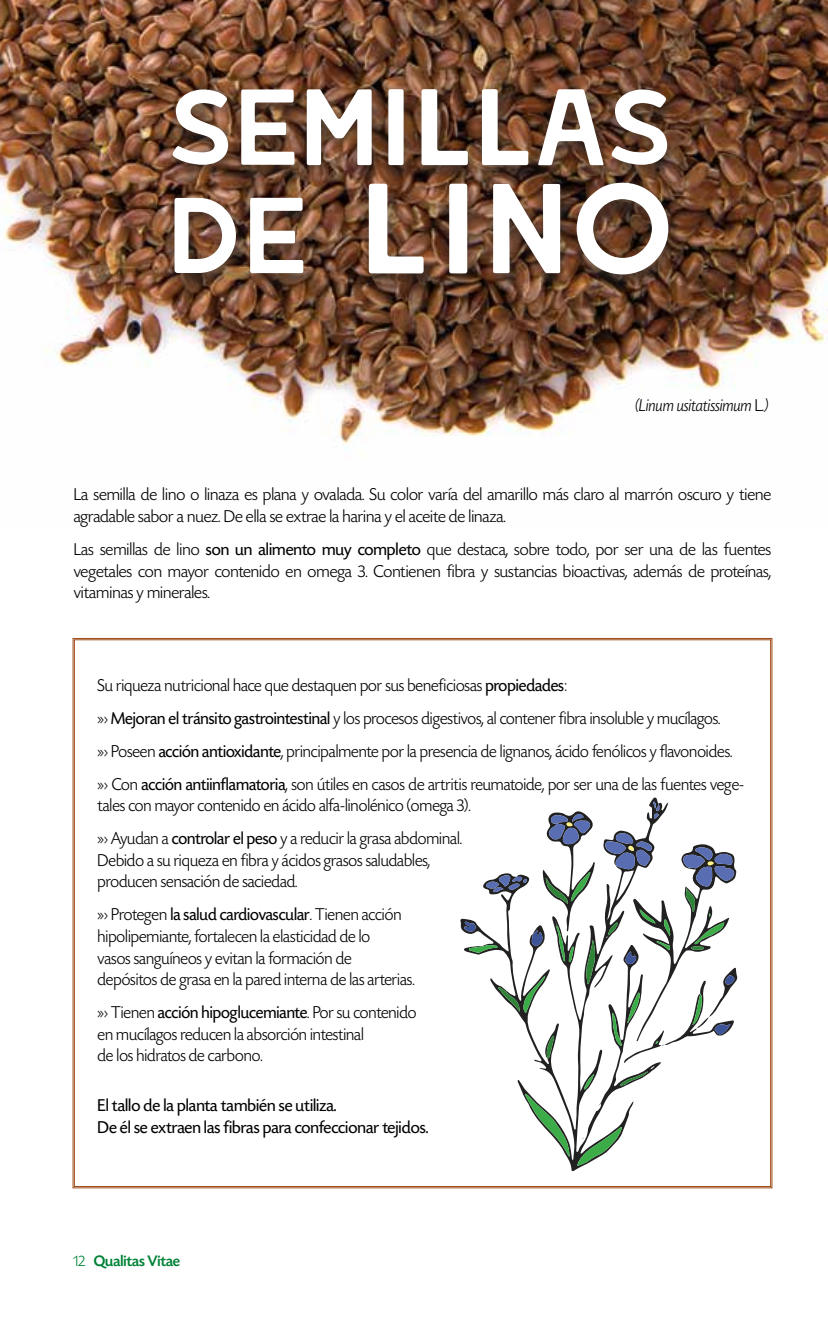
<style>
.page{position:relative;width:828px;height:1327px;background:#fff}
.page>*{position:absolute;margin:0;border:0;box-sizing:border-box;transform-origin:0 0}
.t1{font:128px "LEIXO DEMO";color:#fff}
.t2{font:108.2px "LEIXO DEMO";letter-spacing:-.04em;color:#fff}
.t3{font:300 18px/21.6px "Today SHOP";color:#000}
.t4{font:18px/21.6px "Today SHOP";color:#000}
.t5{font:italic 300 18px "Today SHOP";color:#000}
.t6{font:500 16px "Today SHOP";color:#008237}
.s1{font-size:108.2px}
.s2{font-style:normal}
.s3{font-weight:400}
.s4{font-weight:300}
</style>
<div class="page">
<img style="left:0;top:0;width:828px;height:458px">
<svg style="left:72px;top:638px;width:700px;height:550px"></svg>
<div style="left:162px;top:82px;width:522px;height:212px;background:#382d27;opacity:.75"></div>
<svg style="left:460px;top:797px;width:208px;height:374px"></svg>
<svg style="left:598px;top:1102px;width:3px;height:4px"></svg>
<svg style="left:584px;top:1074px;width:10px;height:15px"></svg>
<svg style="left:547px;top:1035px;width:7px;height:23px"></svg>
<svg style="left:525px;top:1094px;width:44px;height:63px"></svg>
<svg style="left:577px;top:1127px;width:45px;height:39px"></svg>
<svg style="left:619px;top:1071px;width:29px;height:15px"></svg>
<svg style="left:605px;top:832px;width:132px;height:231px"></svg>
<svg style="left:653px;top:801px;width:7px;height:18px"></svg>
<svg style="left:464px;top:810px;width:132px;height:203px"></svg>
<h2 class="t2" style="left:165px;top:70px;width:513px">SEMILLAS</h2>
<h1 class="t1" style="left:165px;top:161px;width:512px"><span class="s1">DE</span> LINO</h1>
<p class="t5" style="left:635px;top:396px;width:134px">(Linum usitatissimum <span class="s2">L</span>.)</p>
<p class="t3" style="left:74px;top:484px;width:699px">La semilla de lino o linaza es plana y ovalada. Su color varía del amarillo más claro al marrón oscuro y tiene agradable sabor a nuez. De ella se extrae la harina y el aceite de linaza.</p>
<p class="t3" style="left:74px;top:539px;width:699px;text-align:justify">Las semillas de lino <span class="s3">son un alimento muy completo</span> que destaca, sobre todo, por ser una de las fuentes vegetales con mayor contenido en omega 3. Contienen fibra y sustancias bioactivas, además de proteínas, vitaminas y minerales.</p>
<p class="t3" style="left:98px;top:669px;width:648px;line-height:33px">Su riqueza nutricional hace que destaquen por sus beneficiosas <span class="s3">propiedades</span>:<br>&gt;› <span class="s3">Mejoran el tránsito gastrointestinal</span> y los procesos digestivos, al contener fibra insoluble y mucílagos.<br>&gt;› Poseen <span class="s3">acción antioxidante</span>, principalmente por la presencia de lignanos, ácido fenólicos y flavonoides. &gt;› Con <span class="s3">acción antiinflamatoria</span>, son útiles en casos de artritis reumatoide, por ser una de las fuentes vege-</p>
<p class="t3" style="left:98px;top:789px;width:375px;line-height:33px">tales con mayor contenido en ácido alfa-linolénico (omega 3). &gt;› Ayudan a <span class="s3">controlar el peso</span> y a reducir la grasa abdominal.</p>
<p class="t3" style="left:98px;top:850px;width:334px">Debido a su riqueza en fibra y ácidos grasos saludables, producen sensación de saciedad.</p>
<p class="t3" style="left:98px;top:904px;width:318px">&gt;› Protegen <span class="s3">la salud cardiovascular</span>. Tienen acción hipolipemiante, fortalecen la elasticidad de lo<br>vasos sanguíneos y evitan la formación de depósitos de grasa en la pared interna de las arterias.</p>
<p class="t3" style="left:98px;top:1002px;width:320px">&gt;› Tienen <span class="s3">acción hipoglucemiante</span>. Por su contenido en mucílagos reducen la absorción intestinal<br>de los hidratos de carbono.</p>
<p class="t4" style="left:98px;top:1095px;width:332px">El tallo de la planta también se utiliza.<br>De él se extraen las fibras para confeccionar tejidos.</p>
<p class="t6" style="left:73px;top:1252px;width:108px"><span class="s4">12</span> Qualitas Vitae</p>
</div>
